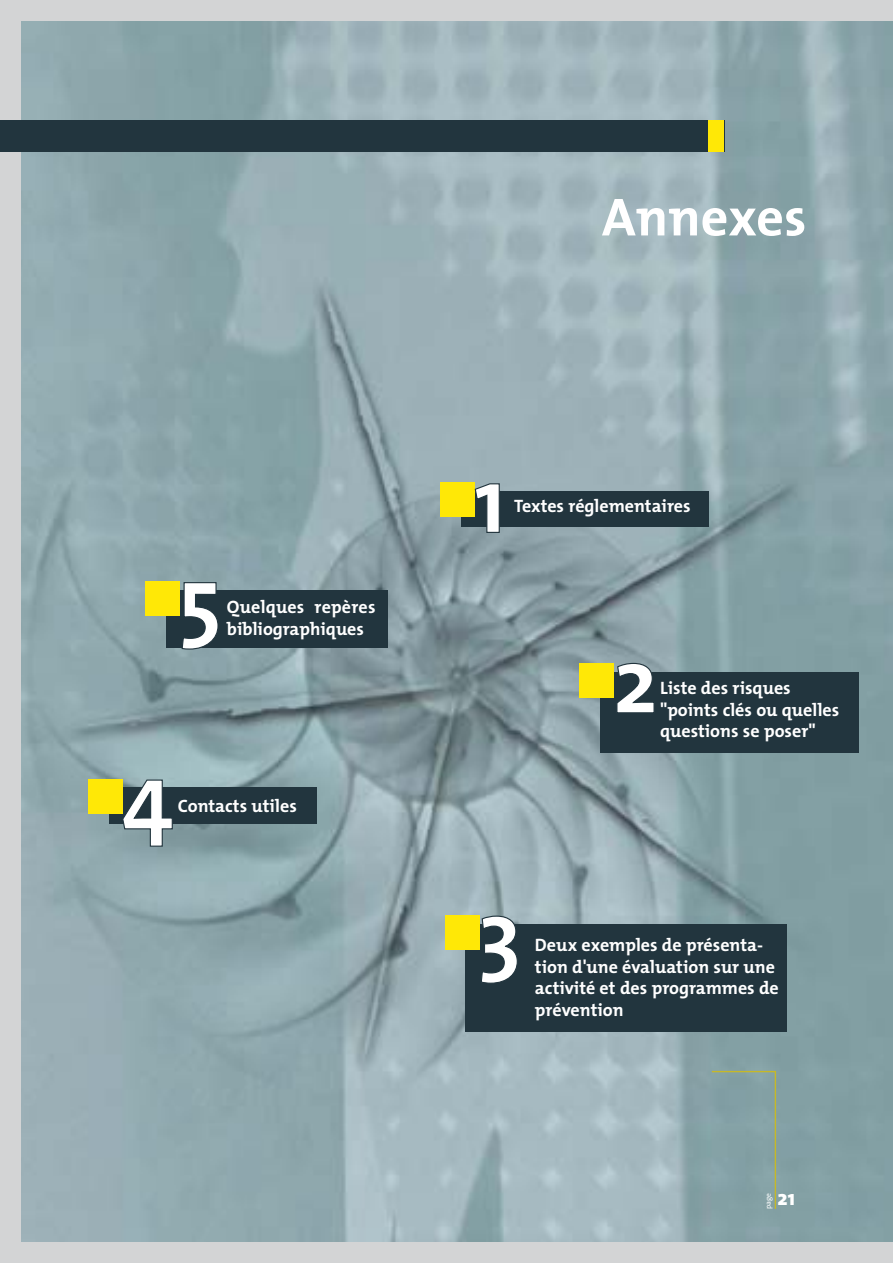
<style>
.page{position:relative;width:893px;height:1263px;background:#fff}
.page>*{position:absolute;margin:0;border:0;box-sizing:border-box;transform-origin:0 0}
.t1{font:700 94.5px "The Mix";color:#fff}
.t2{font:700 54px "The Mix";color:#fff}
.t3{font:800 21.3px "The Sans";color:#fff}
.t4{font:700 18px/21.6px "The Mix";color:#fff}
.t5{font:7.5px "The Sans";color:#fff}
</style>
<div class="page">
<div style="left:0;top:0;width:892px;height:1263px;background:#d3d4d5"></div>
<img style="left:22px;top:21px;width:870px;height:1221px">
<div style="left:166px;top:590px;width:221px;height:57px;background:#22353e"></div>
<div style="left:145px;top:581px;width:34px;height:35px;background:#ffe806"></div>
<div style="left:109px;top:788px;width:207px;height:36px;background:#22353e"></div>
<div style="left:88px;top:779px;width:34px;height:34px;background:#ffe806"></div>
<div style="left:461px;top:491px;width:248px;height:36px;background:#22353e"></div>
<div style="left:440px;top:483px;width:35px;height:34px;background:#ffe806"></div>
<div style="left:600px;top:672px;width:258px;height:81px;background:#22353e"></div>
<div style="left:579px;top:663px;width:35px;height:34px;background:#ffe806"></div>
<div style="left:465px;top:924px;width:322px;height:108px;background:#22353e"></div>
<div style="left:445px;top:916px;width:34px;height:34px;background:#ffe806"></div>
<div style="left:0;top:121px;width:724px;height:31px;background:#22353e"></div>
<div style="left:710px;top:1070px;width:66px;height:140px;background:#84a1a5"></div>
<div style="left:708px;top:121px;width:16px;height:31px;background:#ffe806"></div>
<h1 class="t1" style="left:178px;top:566px;width:45px">5</h1>
<p class="t4" style="left:227px;top:600px;width:150px">Quelques repères</p>
<p class="t4" style="left:227px;top:622px;width:139px">bibliographiques</p>
<h1 class="t1" style="left:121px;top:764px;width:54px">4</h1>
<p class="t4" style="left:178px;top:799px;width:121px">Contacts utiles</p>
<h2 class="t2" style="left:602px;top:198px;width:206px">Annexes</h2>
<h1 class="t1" style="left:474px;top:467px;width:34px">1</h1>
<p class="t4" style="left:514px;top:500px;width:178px">Textes réglementaires</p>
<h1 class="t1" style="left:612px;top:648px;width:47px">2</h1>
<p class="t4" style="left:660px;top:681px;width:181px">Liste des risques "points clés ou quelles questions se poser"</p>
<h1 class="t1" style="left:478px;top:900px;width:45px">3</h1>
<p class="t4" style="left:535px;top:938px;width:245px">Deux exemples de présenta&shy;tion d'une évaluation sur une activité et des programmes de prévention</p>
<p class="t5" style="left:765px;top:1209px;width:18px;rotate:-90deg">page</p>
<p class="t3" style="left:777px;top:1190px;width:19px">21</p>
</div>
